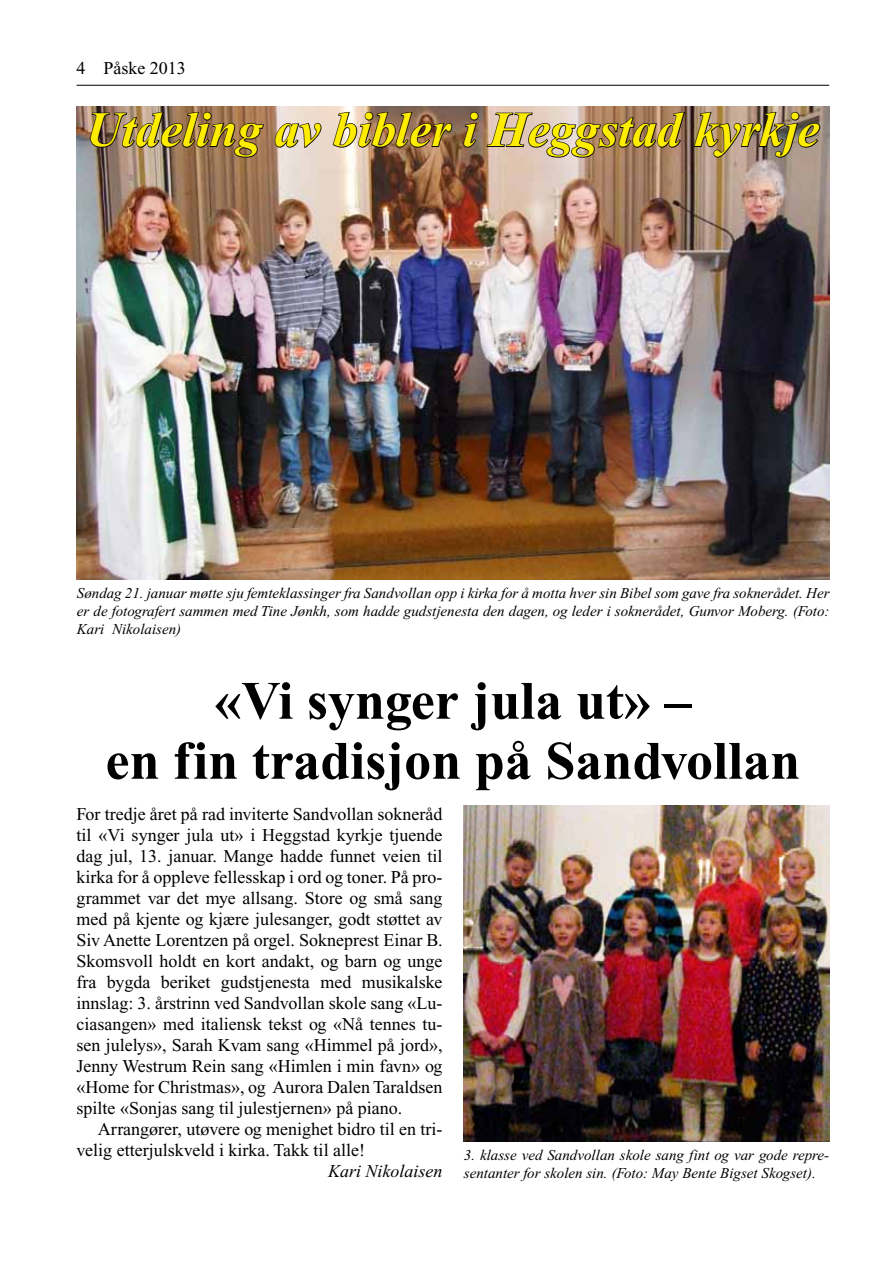
<style>
.page{position:relative;width:893px;height:1263px;background:#fff}
.page>*{position:absolute;margin:0;border:0;box-sizing:border-box;transform-origin:0 0}
.t1{font:700 54px/60px "Times New Roman";color:#000;text-align:center}
.t2{font:italic 700 49.5px "Times New Roman";color:#ffed00}
.t3{font:18px/21px "Times New Roman";color:#000;text-align:justify}
.t4{font:italic 18px "Times New Roman";color:#000}
.t5{font:italic 15px/18px "Times New Roman";color:#000;text-align:justify}
</style>
<div class="page">
<hr style="left:77px;top:85px;width:752px;height:1px;background:#000">
<img style="left:77px;top:106px;width:753px;height:473px">
<img style="left:89px;top:111px;width:176px;height:47px">
<svg style="left:274px;top:122px;width:48px;height:26px"></svg>
<img style="left:332px;top:111px;width:121px;height:37px">
<svg style="left:463px;top:111px;width:16px;height:37px"></svg>
<svg style="left:486px;top:111px;width:200px;height:47px;background:#9c8271"></svg>
<svg style="left:693px;top:111px;width:128px;height:47px;background:#7f6e5f"></svg>
<img style="left:464px;top:806px;width:366px;height:335px">
<p class="t3" style="left:77px;top:57px;width:111px">4 Påske 2013</p>
<h2 class="t2" style="left:86px;top:103px;width:735px">Utdeling av bibler i Heggstad kyrkje</h2>
<p class="t5" style="left:77px;top:584px;width:754px">Søndag 21. januar møtte sju femteklassinger fra Sandvollan opp i kirka for å motta hver sin Bibel som gave fra soknerådet. Her er de fotografert sammen med Tine Jønkh, som hadde gudstjenesta den dagen, og leder i soknerådet, Gunvor Moberg. (Foto:<br>Kari Nikolaisen)</p>
<h1 class="t1" style="left:106px;top:671px;width:696px">«Vi synger jula ut» –<br>en fin tradisjon på Sandvollan</h1>
<p class="t3" style="left:77px;top:803px;width:368px">For tredje året på rad inviterte Sandvollan sokneråd til «Vi synger jula ut» i Heggstad kyrkje tjuende dag jul, 13. januar. Mange hadde funnet veien til kirka for å oppleve fellesskap i ord og toner. På pro&shy;grammet var det mye allsang. Store og små sang med på kjente og kjære julesanger, godt støttet av Siv Anette Lorentzen på orgel. Sokneprest Einar B.<br>Skomsvoll holdt en kort andakt, og barn og unge fra bygda beriket gudstjenesta med musikalske innslag: 3. årstrinn ved Sandvollan skole sang «Lu&shy;ciasangen» med italiensk tekst og «Nå tennes tu&shy;sen julelys», Sarah Kvam sang «Himmel på jord», Jenny Westrum Rein sang «Himlen i min favn» og «Home for Christmas», og Aurora Dalen Taraldsen spilte «Sonjas sang til julestjernen» på piano.</p>
<p class="t3" style="left:77px;top:1119px;width:368px;text-indent:21px">Arrangører, utøvere og menighet bidro til en tri&shy;velig etterjulskveld i kirka. Takk til alle!</p>
<p class="t4" style="left:328px;top:1161px;width:116px">Kari Nikolaisen</p>
<p class="t5" style="left:464px;top:1146px;width:367px">3. klasse ved Sandvollan skole sang fint og var gode repre&shy;sentanter for skolen sin. (Foto: May Bente Bigset Skogset).</p>
</div>
